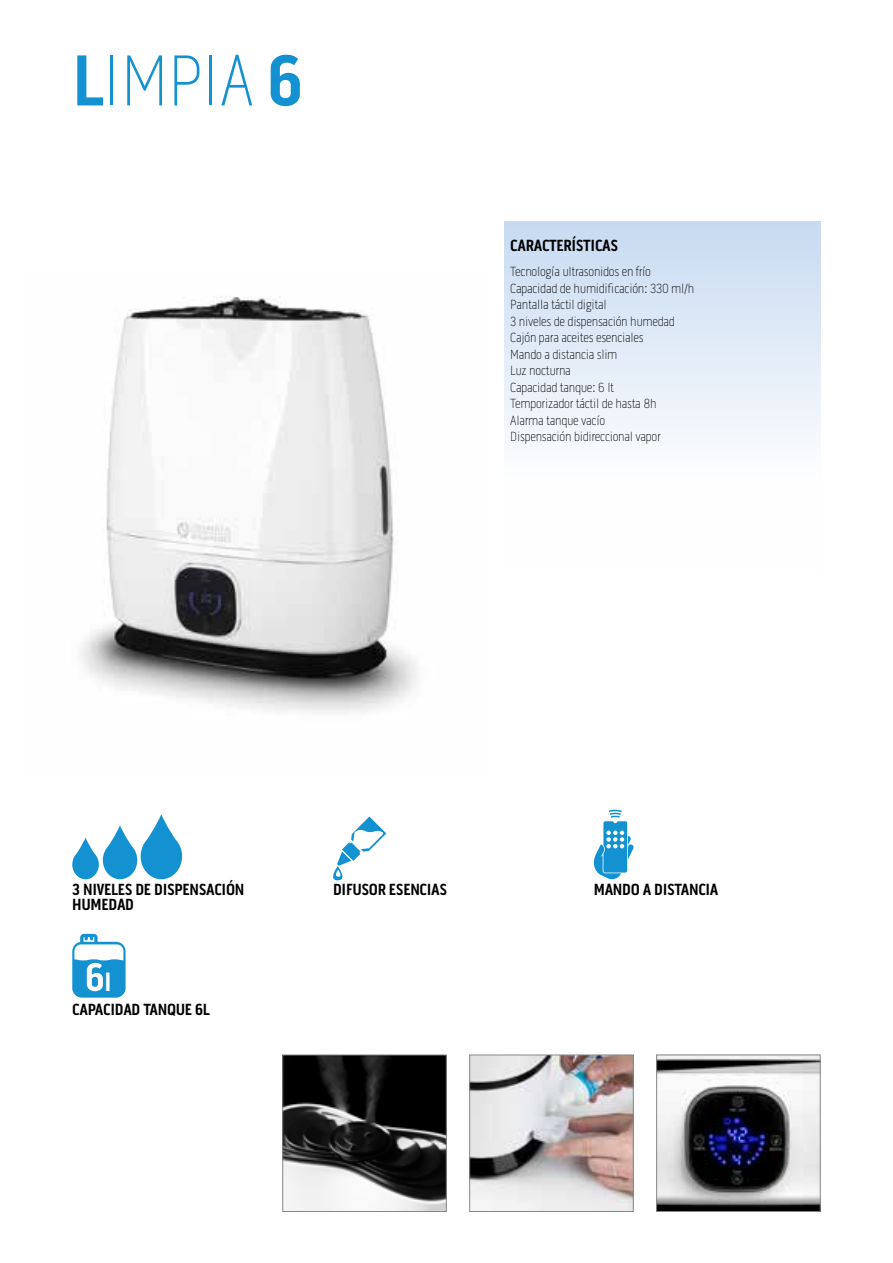
<style>
.page{position:relative;width:893px;height:1263px;background:#fff}
.page>*{position:absolute;margin:0;border:0;box-sizing:border-box;transform-origin:0 0}
.t1{font:100 73.5px "Pill Gothic 300 mg";letter-spacing:-.02em;color:#1391d1}
.t2{font:700 26.7px "Pill Gothic 300 mg";color:#fff}
.t3{font:700 16.5px/15px "Pill Gothic 300 mg";letter-spacing:-.02em;color:#000}
.t4{font:100 13.5px/16.5px "Pill Gothic 300 mg";letter-spacing:-.02em;color:#000}
.s1{font-weight:700}
</style>
<div class="page">
<img style="left:81px;top:296px;width:336px;height:417px">
<div style="left:504px;top:221px;width:317px;height:352px;background:linear-gradient(to bottom,#cadcf2,#fff)"></div>
<img style="left:658px;top:1056px;width:161px;height:154px">
<div style="left:656px;top:1054px;width:165px;height:158px;border:1px solid #878787"></div>
<img style="left:471px;top:1056px;width:161px;height:154px">
<div style="left:469px;top:1054px;width:165px;height:158px;border:1px solid #878787"></div>
<img style="left:284px;top:1056px;width:161px;height:154px">
<div style="left:282px;top:1054px;width:165px;height:158px;border:1px solid #878787"></div>
<svg style="left:72px;top:814px;width:110px;height:65px"></svg>
<svg style="left:593px;top:810px;width:41px;height:70px"></svg>
<svg style="left:72px;top:934px;width:54px;height:64px"></svg>
<svg style="left:333px;top:816px;width:53px;height:64px"></svg>
<h1 class="t1" style="left:72px;top:38px;width:232px"><span class="s1">L</span>IMPIA <span class="s1">6</span></h1>
<p class="t3" style="left:510px;top:238px;width:109px">CARACTERÍSTICAS</p>
<p class="t4" style="left:510px;top:263px;width:185px">Tecnología ultrasonidos en frío<br>Capacidad de humidificación: 330 ml/h<br>Pantalla táctil digital<br>3 niveles de dispensación humedad<br>Cajón para aceites esenciales<br>Mando a distancia slim<br>Luz nocturna<br>Capacidad tanque: 6 lt<br>Temporizador táctil de hasta 8h<br>Alarma tanque vacío<br>Dispensación bidireccional vapor</p>
<p class="t3" style="left:72px;top:882px;width:174px">3 NIVELES DE DISPENSACIÓN<br>HUMEDAD</p>
<h2 class="t2" style="left:104px;top:966px;width:9px">l</h2>
<p class="t3" style="left:72px;top:1002px;width:139px">CAPACIDAD TANQUE 6L</p>
<p class="t3" style="left:333px;top:882px;width:116px">DIFUSOR ESENCIAS</p>
<p class="t3" style="left:594px;top:882px;width:126px">MANDO A DISTANCIA</p>
</div>
